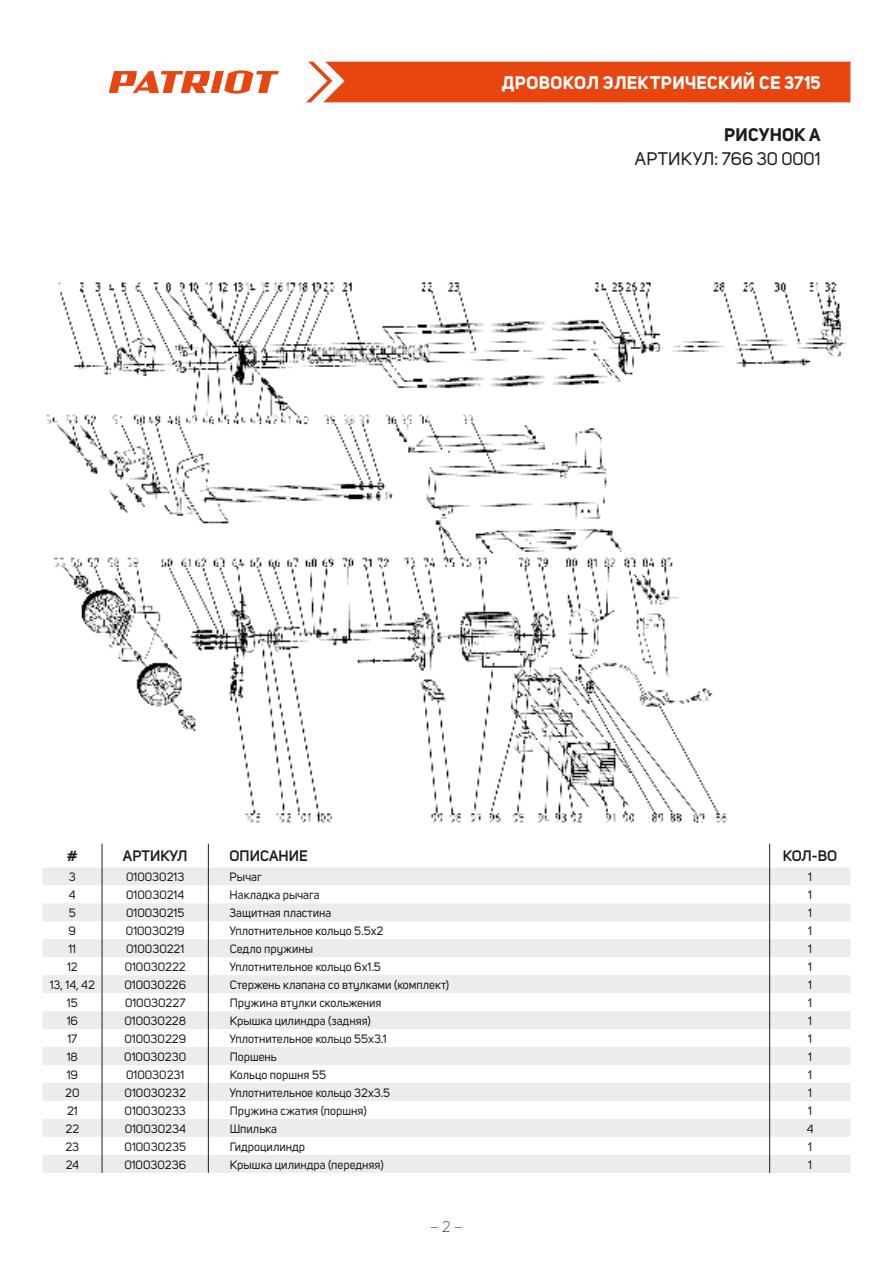
<style>
.page{position:relative;width:893px;height:1263px;background:#fff}
.page>*{position:absolute;margin:0;border:0;box-sizing:border-box;transform-origin:0 0}
.t1{font:700 18px "Uni Sans";letter-spacing:.015em;color:#fff}
.t2{font:18px "Uni Sans";letter-spacing:-.005em;color:#1c1c1b}
.t3{font:700 18px "Uni Sans";letter-spacing:.01em;color:#1c1c1b}
.t4{font:600 15px "Uni Sans";color:#1c1c1b}
.t5{font:300 15px "Uni Sans";color:#1c1c1b}
.t6{font:12px "Uni Sans";color:#1c1c1b}
</style>
<div class="page">
<div style="left:306px;top:62px;width:544px;height:40px;background:#e84610"></div>
<svg style="left:109px;top:70px;width:170px;height:24px"></svg>
<svg style="left:43px;top:867px;width:807px;height:306px;fill:#ececec"></svg>
<svg style="left:102px;top:844px;width:1px;height:329px"></svg>
<svg style="left:208px;top:844px;width:1px;height:329px"></svg>
<svg style="left:769px;top:844px;width:1px;height:329px"></svg>
<img style="left:46px;top:282px;width:801px;height:541px">
<h1 class="t1" style="left:502px;top:72px;width:320px">ДРОВОКОЛ ЭЛЕКТРИЧЕСКИЙ CE 3715</h1>
<h1 class="t3" style="left:724px;top:123px;width:98px">РИСУНОК A</h1>
<h1 class="t2" style="left:635px;top:148px;width:187px">АРТИКУЛ: 766 30 0001</h1>
<p class="t4" style="left:67px;top:847px;width:12px">#</p>
<p class="t4" style="left:123px;top:847px;width:66px">АРТИКУЛ</p>
<p class="t4" style="left:230px;top:847px;width:80px">ОПИСАНИЕ</p>
<p class="t4" style="left:783px;top:847px;width:56px">КОЛ-ВО</p>
<p class="t6" style="left:69px;top:872px;width:8px">3</p>
<p class="t6" style="left:126px;top:872px;width:60px">010030213</p>
<p class="t6" style="left:230px;top:870px;width:34px">Рычаг</p>
<p class="t6" style="left:808px;top:872px;width:5px">1</p>
<p class="t6" style="left:69px;top:890px;width:8px">4</p>
<p class="t6" style="left:126px;top:890px;width:60px">010030214</p>
<p class="t6" style="left:230px;top:888px;width:92px">Накладка рычага</p>
<p class="t6" style="left:808px;top:890px;width:5px">1</p>
<p class="t6" style="left:69px;top:908px;width:8px">5</p>
<p class="t6" style="left:126px;top:908px;width:60px">010030215</p>
<p class="t6" style="left:230px;top:906px;width:103px">Защитная пластина</p>
<p class="t6" style="left:808px;top:908px;width:5px">1</p>
<p class="t6" style="left:69px;top:926px;width:9px">9</p>
<p class="t6" style="left:126px;top:926px;width:60px">010030219</p>
<p class="t6" style="left:230px;top:924px;width:155px">Уплотнительное кольцо 5.5х2</p>
<p class="t6" style="left:808px;top:926px;width:5px">1</p>
<p class="t6" style="left:68px;top:944px;width:9px">11</p>
<p class="t6" style="left:126px;top:944px;width:60px">010030221</p>
<p class="t6" style="left:230px;top:942px;width:85px">Седло пружины</p>
<p class="t6" style="left:808px;top:944px;width:5px">1</p>
<p class="t6" style="left:67px;top:962px;width:12px">12</p>
<p class="t6" style="left:125px;top:962px;width:63px">010030222</p>
<p class="t6" style="left:230px;top:960px;width:153px">Уплотнительное кольцо 6х1.5</p>
<p class="t6" style="left:808px;top:962px;width:5px">1</p>
<p class="t6" style="left:50px;top:980px;width:47px">13, 14, 42</p>
<p class="t6" style="left:124px;top:978px;width:63px">010030226</p>
<p class="t6" style="left:230px;top:978px;width:221px">Стержень клапана со втулками (комплект)</p>
<p class="t6" style="left:808px;top:980px;width:5px">1</p>
<p class="t6" style="left:67px;top:998px;width:12px">15</p>
<p class="t6" style="left:125px;top:998px;width:62px">010030227</p>
<p class="t6" style="left:230px;top:996px;width:153px">Пружина втулки скольжения</p>
<p class="t6" style="left:808px;top:998px;width:5px">1</p>
<p class="t6" style="left:67px;top:1014px;width:13px">16</p>
<p class="t6" style="left:124px;top:1016px;width:63px">010030228</p>
<p class="t6" style="left:230px;top:1014px;width:143px">Крышка цилиндра (задняя)</p>
<p class="t6" style="left:808px;top:1016px;width:5px">1</p>
<p class="t6" style="left:67px;top:1034px;width:11px">17</p>
<p class="t6" style="left:124px;top:1034px;width:63px">010030229</p>
<p class="t6" style="left:230px;top:1032px;width:159px">Уплотнительное кольцо 55х3.1</p>
<p class="t6" style="left:808px;top:1034px;width:5px">1</p>
<p class="t6" style="left:67px;top:1052px;width:13px">18</p>
<p class="t6" style="left:124px;top:1052px;width:63px">010030230</p>
<p class="t6" style="left:230px;top:1050px;width:49px">Поршень</p>
<p class="t6" style="left:808px;top:1052px;width:5px">1</p>
<p class="t6" style="left:67px;top:1070px;width:13px">19</p>
<p class="t6" style="left:126px;top:1070px;width:60px">010030231</p>
<p class="t6" style="left:230px;top:1068px;width:98px">Кольцо поршня 55</p>
<p class="t6" style="left:808px;top:1070px;width:5px">1</p>
<p class="t6" style="left:65px;top:1088px;width:16px">20</p>
<p class="t6" style="left:125px;top:1088px;width:63px">010030232</p>
<p class="t6" style="left:230px;top:1085px;width:162px">Уплотнительное кольцо 32х3.5</p>
<p class="t6" style="left:808px;top:1088px;width:5px">1</p>
<p class="t6" style="left:67px;top:1106px;width:12px">21</p>
<p class="t6" style="left:125px;top:1106px;width:63px">010030233</p>
<p class="t6" style="left:230px;top:1103px;width:138px">Пружина сжатия (поршня)</p>
<p class="t6" style="left:808px;top:1106px;width:5px">1</p>
<p class="t6" style="left:66px;top:1124px;width:15px">22</p>
<p class="t6" style="left:125px;top:1124px;width:63px">010030234</p>
<p class="t6" style="left:230px;top:1121px;width:49px">Шпилька</p>
<p class="t6" style="left:807px;top:1124px;width:8px">4</p>
<p class="t6" style="left:65px;top:1142px;width:15px">23</p>
<p class="t6" style="left:125px;top:1142px;width:63px">010030235</p>
<p class="t6" style="left:230px;top:1139px;width:77px">Гидроцилиндр</p>
<p class="t6" style="left:808px;top:1142px;width:5px">1</p>
<p class="t6" style="left:66px;top:1160px;width:15px">24</p>
<p class="t6" style="left:124px;top:1157px;width:63px">010030236</p>
<p class="t6" style="left:230px;top:1157px;width:156px">Крышка цилиндра (передняя)</p>
<p class="t6" style="left:808px;top:1160px;width:5px">1</p>
<p class="t5" style="left:430px;top:1218px;width:34px">– 2 –</p>
</div>
